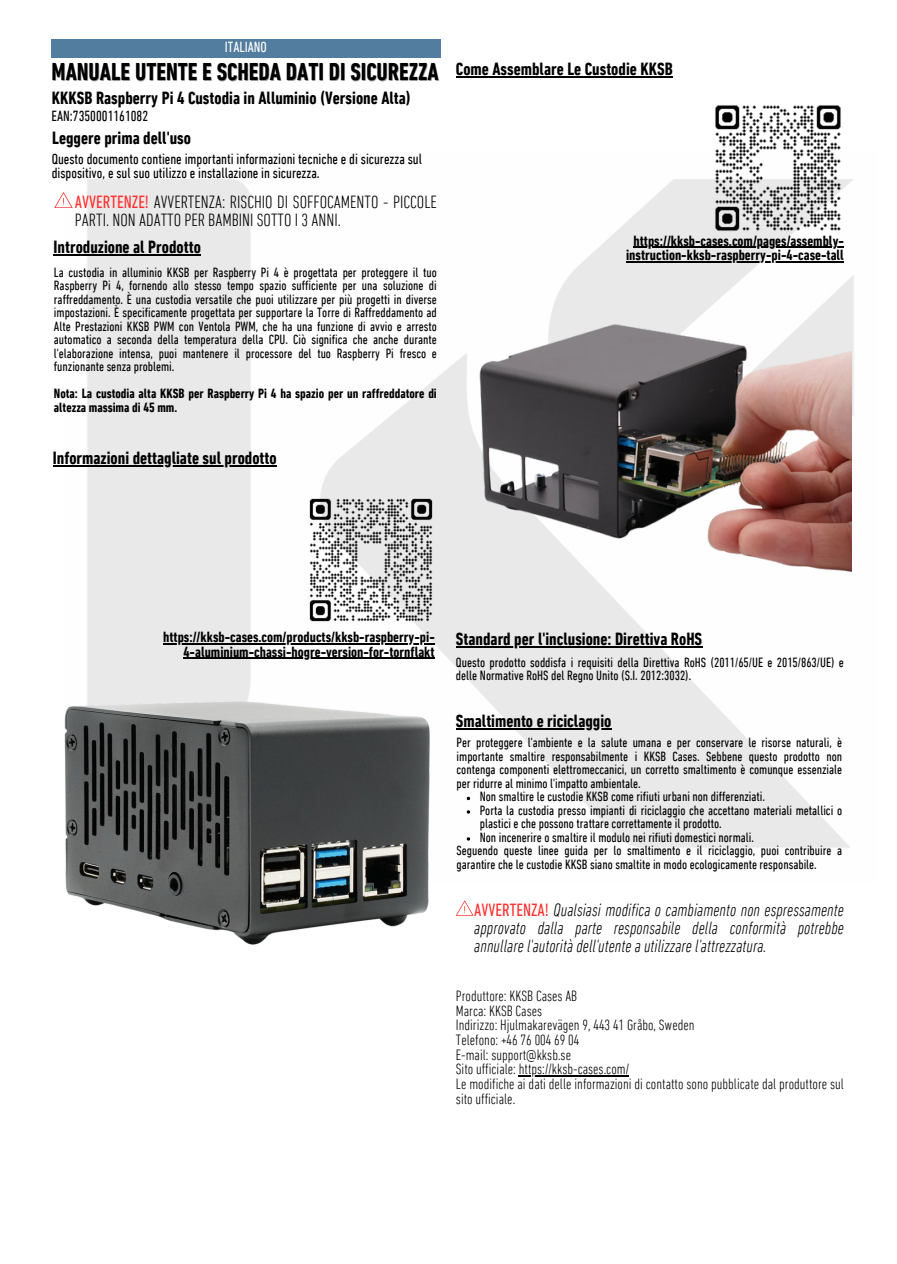
<style>
.page{position:relative;width:897px;height:1264px;background:#fff}
.page>*{position:absolute;margin:0;border:0;box-sizing:border-box;transform-origin:0 0}
.t1{font:700 condensed 24.75px "DIN Next LT Pro";color:#000}
.t2{font:700 condensed 18px "DIN Next LT Pro";color:#000}
.t3{font:italic 300 condensed 18px/18px "DIN Next LT Pro";color:#000;text-align:justify}
.t4{font:300 condensed 18px/18px "DIN Next LT Pro";color:#000}
.t5{font:300 condensed 15.15px "DIN Next LT Pro";color:#000}
.t6{font:700 condensed 15px "DIN Next LT Pro";color:#000}
.t7{font:condensed 15px/14.7px "DIN Next LT Pro";color:#000}
.t8{font:condensed 15px "DIN Next LT Pro";color:#fff}
.t9{font:condensed 13.65px/13.5px "DIN Next LT Pro";color:#000}
.t10{font:700 condensed 13.65px/13.5px "DIN Next LT Pro";color:#000}
.s1{font-weight:400;color:#ff3131}
.s2{font-weight:400;font-style:normal;color:#ff3131}
</style>
<div class="page">
<div style="left:52px;top:39px;width:389px;height:18px;background:#537d9f"></div>
<img style="left:63px;top:179px;width:791px;height:669px">
<img style="left:63px;top:693px;width:373px;height:252px">
<img style="left:307px;top:496px;width:127px;height:128px">
<hr style="left:163px;top:643px;width:272px;height:1px;background:#000">
<hr style="left:183px;top:657px;width:251px;height:1px;background:#000">
<hr style="left:53px;top:465px;width:224px;height:1px;background:#000">
<img style="left:470px;top:319px;width:381px;height:260px">
<img style="left:709px;top:105px;width:135px;height:127px">
<hr style="left:456px;top:76px;width:217px;height:1px;background:#000">
<hr style="left:633px;top:247px;width:211px;height:1px;background:#000">
<hr style="left:626px;top:261px;width:218px;height:1px;background:#000">
<svg style="left:54px;top:192px;width:18px;height:16px"></svg>
<hr style="left:54px;top:254px;width:147px;height:1px;background:#000">
<svg style="left:456px;top:900px;width:17px;height:15px"></svg>
<hr style="left:456px;top:728px;width:155px;height:1px;background:#000">
<svg style="left:467px;top:796px;width:3px;height:4px"></svg>
<hr style="left:519px;top:1075px;width:110px;height:1px;background:#000">
<hr style="left:456px;top:646px;width:246px;height:1px;background:#000">
<p class="t8" style="left:225px;top:41px;width:44px">ITALIANO</p>
<p class="t1" style="left:52px;top:61px;width:389px">MANUALE UTENTE E SCHEDA DATI DI SICUREZZA</p>
<h3 class="t2" style="left:52px;top:90px;width:361px">KKKSB Raspberry Pi 4 Custodia in Alluminio (Versione Alta)</h3>
<h5 class="t7" style="left:52px;top:110px;width:98px">EAN:7350001161082</h5>
<p class="t2" style="left:52px;top:130px;width:140px">Leggere prima dell'uso</p>
<h2 class="t7" style="left:52px;top:153px;width:372px">Questo documento contiene importanti informazioni tecniche e di sicurezza sul dispositivo, e sul suo utilizzo e installazione in sicurezza.</h2>
<h6 class="t4" style="left:75px;top:194px;width:363px"><span class="s1">AVVERTENZE!</span> AVVERTENZA: RISCHIO DI SOFFOCAMENTO - PICCOLE<br>PARTI. NON ADATTO PER BAMBINI SOTTO I 3 ANNI.</h6>
<h3 class="t2" style="left:54px;top:240px;width:149px">Introduzione al Prodotto</h3>
<p class="t9" style="left:54px;top:266px;width:384px;text-align:justify">La custodia in alluminio KKSB per Raspberry Pi 4 è progettata per proteggere il tuo Raspberry Pi 4, fornendo allo stesso tempo spazio sufficiente per una soluzione di raffreddamento. È una custodia versatile che puoi utilizzare per più progetti in diverse impostazioni. È specificamente progettata per supportare la Torre di Raffreddamento ad Alte Prestazioni KKSB PWM con Ventola PWM, che ha una funzione di avvio e arresto automatico a seconda della temperatura della CPU. Ciò significa che anche durante l'elaborazione intensa, puoi mantenere il processore del tuo Raspberry Pi fresco e funzionante senza problemi.</p>
<h6 class="t10" style="left:54px;top:388px;width:384px">Nota: La custodia alta KKSB per Raspberry Pi 4 ha spazio per un raffreddatore di altezza massima di 45 mm.</h6>
<p class="t2" style="left:53px;top:451px;width:225px">Informazioni dettagliate sul prodotto</p>
<h3 class="t2" style="left:456px;top:61px;width:218px">Come Assemblare Le Custodie KKSB</h3>
<p class="t6" style="left:633px;top:234px;width:212px">https://kksb-cases.com/pages/assembly-</p>
<p class="t6" style="left:626px;top:249px;width:219px">instruction-kksb-raspberry-pi-4-case-tall</p>
<h1 class="t6" style="left:163px;top:630px;width:273px">https://kksb-cases.com/products/kksb-raspberry-pi-</h1>
<h3 class="t6" style="left:183px;top:645px;width:253px">4-aluminium-chassi-hogre-version-for-tornflakt</h3>
<p class="t2" style="left:456px;top:632px;width:248px">Standard per l'inclusione: Direttiva RoHS</p>
<p class="t9" style="left:456px;top:656px;width:389px">Questo prodotto soddisfa i requisiti della Direttiva RoHS (2011/65/UE e 2015/863/UE) e delle Normative RoHS del Regno Unito (S.I. 2012:3032).</p>
<p class="t2" style="left:456px;top:714px;width:157px">Smaltimento e riciclaggio</p>
<h3 class="t9" style="left:456px;top:737px;width:387px;text-align:justify">Per proteggere l'ambiente e la salute umana e per conservare le risorse naturali, è importante smaltire responsabilmente i KKSB Cases. Sebbene questo prodotto non contenga componenti elettromeccanici, un corretto smaltimento è comunque essenziale per ridurre al minimo l'impatto ambientale.</h3>
<h3 class="t9" style="left:480px;top:791px;width:287px">Non smaltire le custodie KKSB come rifiuti urbani non differenziati.</h3>
<p class="t9" style="left:480px;top:804px;width:364px">Porta la custodia presso impianti di riciclaggio che accettano materiali metallici o plastici e che possono trattare correttamente il prodotto.</p>
<h3 class="t9" style="left:480px;top:831px;width:276px">Non incenerire o smaltire il modulo nei rifiuti domestici normali.</h3>
<p class="t9" style="left:456px;top:845px;width:387px">Seguendo queste linee guida per lo smaltimento e il riciclaggio, puoi contribuire a garantire che le custodie KKSB siano smaltite in modo ecologicamente responsabile.</p>
<p class="t3" style="left:474px;top:902px;width:371px"><span class="s2">AVVERTENZA!</span> Qualsiasi modifica o cambiamento non espressamente approvato dalla parte responsabile della conformità potrebbe annullare l'autorità dell'utente a utilizzare l'attrezzatura.</p>
<p class="t5" style="left:456px;top:989px;width:123px">Produttore: KKSB Cases AB</p>
<p class="t5" style="left:456px;top:1004px;width:88px">Marca: KKSB Cases</p>
<p class="t5" style="left:456px;top:1019px;width:240px">Indirizzo: Hjulmakarevägen 9, 443 41 Gråbo, Sweden</p>
<p class="t5" style="left:456px;top:1033px;width:125px">Telefono: +46 76 004 69 04</p>
<p class="t5" style="left:456px;top:1048px;width:117px">E-mail: support@kksb.se</p>
<h4 class="t5" style="left:456px;top:1062px;width:175px">Sito ufficiale: https://kksb-cases.com/</h4>
<p class="t5" style="left:456px;top:1077px;width:389px">Le modifiche ai dati delle informazioni di contatto sono pubblicate dal produttore sul</p>
<p class="t5" style="left:456px;top:1092px;width:61px">sito ufficiale.</p>
</div>
